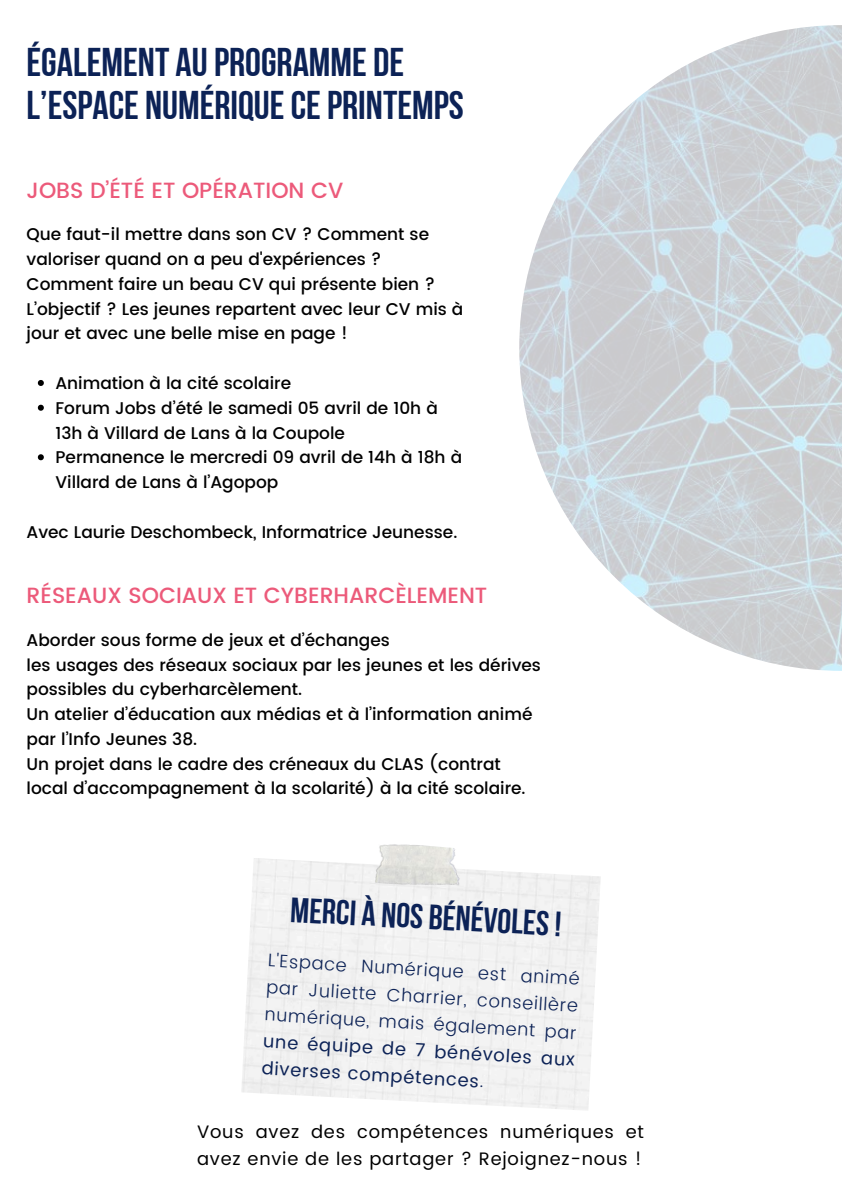
<style>
.page{position:relative;width:842px;height:1191px;background:#fff}
.page>*{position:absolute;margin:0;border:0;box-sizing:border-box;transform-origin:0 0}
.t1{font:40px/43.5px "Bebas Neue Cyrillic";color:#0c2256}
.t2{font:35px "Bebas Neue Cyrillic";color:#0c2256}
.t3{font:500 22px "Poppins";color:#ec5a7a}
.t4{font:300 18px/27px "Poppins";color:#0c2256;text-align:justify}
.t5{font:18px/27px "Poppins";letter-spacing:.045em;color:#000}
.t6{font:18px/26.5px "Poppins";color:#0c2256}
.t7{font:500 17px/24.8px "Poppins";color:#000}
.s1{font-weight:300}
</style>
<div class="page">
<img style="left:519px;top:25px;width:323px;height:645px">
<svg style="left:38px;top:380px;width:6px;height:6px"></svg>
<svg style="left:38px;top:404px;width:6px;height:6px"></svg>
<svg style="left:38px;top:454px;width:6px;height:6px"></svg>
<img style="left:372px;top:844px;width:94px;height:46px">
<h1 class="t1" style="left:27px;top:44px;width:439px">ÉGALEMENT AUPROGRAMME DE<br>L’ESPACE NUMÉRIQUECEPRINTEMPS</h1>
<p class="t3" style="left:27px;top:177px;width:318px">JOBS D’ÉTÉ ET OPÉRATION CV</p>
<p class="t7" style="left:27px;top:222px;width:438px">Que faut-il mettre dans son CV ? Comment se valoriser quand on a peu d'expériences ?<br>Comment faire un beau CV qui présente bien ?<br>L’objectif ? Les jeunes repartent avec leur CV mis à jour et avec une belle mise en page !</p>
<p class="t7" style="left:55px;top:370px;width:408px">Animation à la cité scolaire<br>Forum Jobs d’été le samedi 05 avril de 10h à 13h à Villard de Lans à la Coupole<br>Permanence le mercredi 09 avril de 14h à 18h à Villard de Lans à l’Agopop</p>
<p class="t7" style="left:27px;top:519px;width:432px">Avec Laurie Deschombeck, Informatrice Jeunesse.</p>
<p class="t3" style="left:27px;top:582px;width:462px">RÉSEAUX SOCIAUX ET CYBERHARCÈLEMENT</p>
<p class="t7" style="left:27px;top:627px;width:516px">Aborder sous forme de jeux et d’échanges<br>les usages des réseaux sociaux par les jeunes et les dérives possibles du cyberharcèlement.<br>Un atelier d’éducation aux médias et à l’information animé par l’Info Jeunes 38.<br>Un projet dans le cadre des créneaux du CLAS (contrat local d’accompagnement à la scolarité) à la cité scolaire.</p>
<h2 class="t2" style="left:291px;top:895px;width:273px;rotate:3deg">MERCI À NOS BÉNÉVOLES!</h2>
<p class="t4" style="left:268px;top:947px;width:314px;rotate:3deg">L'Espace Numérique est animé par Juliette Charrier, conseillère numérique, mais également par</p>
<p class="t6" style="left:264px;top:1028px;width:314px;rotate:3deg">une équipe de 7 bénévoles aux diverses compétences<span class="s1">.</span></p>
<p class="t5" style="left:197px;top:1118px;width:448px">Vous avez des compétences numériques et avez envie de les partager ? Rejoignez-nous !</p>
</div>
